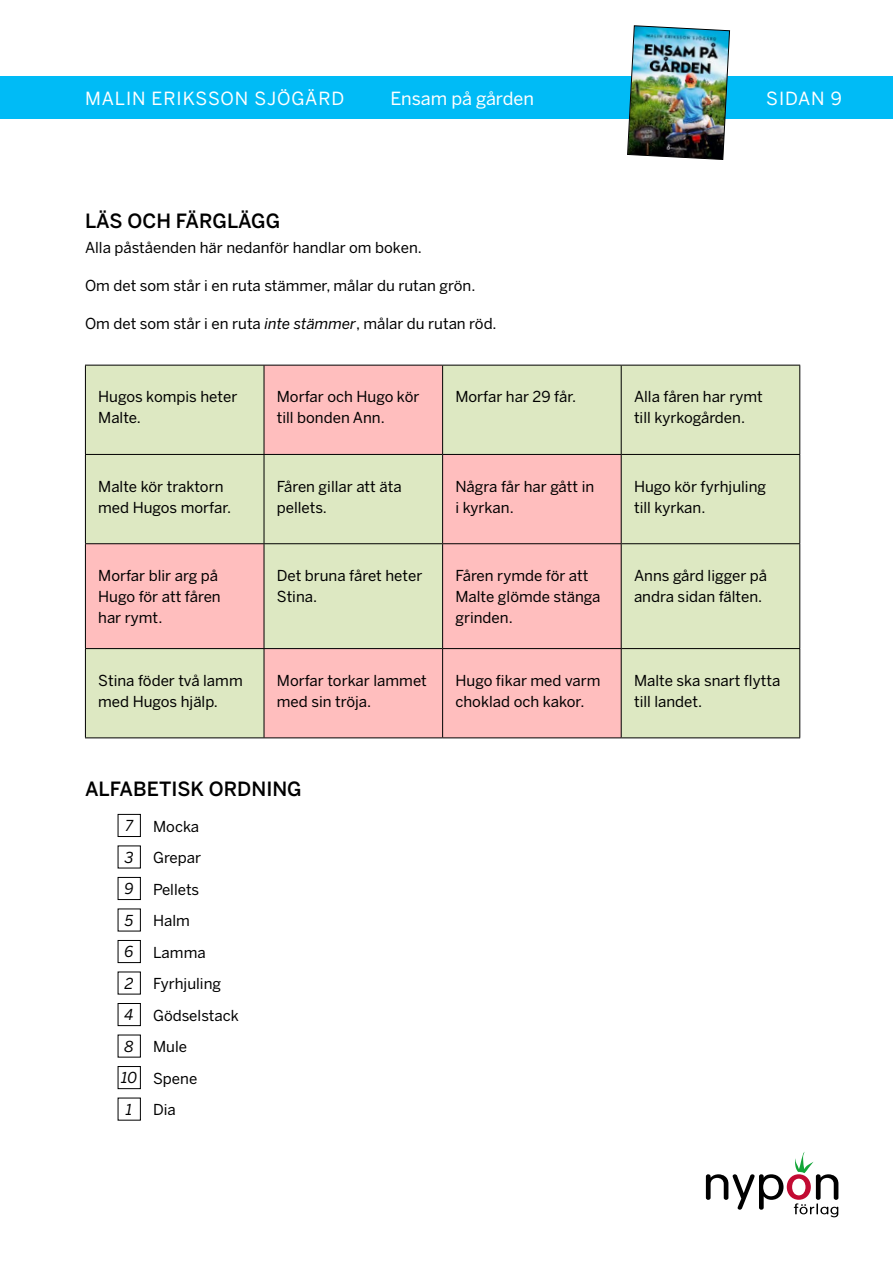
<style>
.page{position:relative;width:893px;height:1263px;background:#fff}
.page>*{position:absolute;margin:0;border:0;box-sizing:border-box;transform-origin:0 0}
.t1{font:500 19.5px "Benton Sans";color:#000}
.t2{font:18px "Benton Sans";letter-spacing:.045em;color:#fff}
.t3{font:18px "Benton Sans";letter-spacing:-.005em;color:#fff}
.t4{font:15px/21px "Benton Sans";color:#000}
.t5{font:italic 15px/31.5px "Benton Sans";color:#000}
.s1{font-style:italic}
</style>
<div class="page">
<svg style="left:706px;top:1152px;width:132px;height:65px"></svg>
<div style="left:0;top:77px;width:893px;height:42px;background:#00bbf6"></div>
<img style="left:627px;top:25px;width:103px;height:135px">
<svg style="left:86px;top:366px;width:713px;height:371px;background:#e4ddc0"></svg>
<div style="left:443px;top:455px;width:178px;height:282px;background:#ffbebe"></div>
<hr style="left:85px;top:365px;width:179px;height:1px;background:#000">
<hr style="left:85px;top:365px;width:1px;height:89px;background:#000">
<hr style="left:264px;top:365px;width:179px;height:1px;background:#000">
<hr style="left:264px;top:365px;width:1px;height:89px;background:#000">
<hr style="left:443px;top:365px;width:178px;height:1px;background:#000">
<hr style="left:442px;top:365px;width:1px;height:89px;background:#000">
<hr style="left:621px;top:365px;width:179px;height:1px;background:#000">
<hr style="left:621px;top:365px;width:1px;height:89px;background:#000">
<hr style="left:799px;top:365px;width:1px;height:89px;background:#000">
<hr style="left:85px;top:454px;width:179px;height:1px;background:#000">
<hr style="left:85px;top:455px;width:1px;height:88px;background:#000">
<hr style="left:264px;top:454px;width:179px;height:1px;background:#000">
<hr style="left:264px;top:455px;width:1px;height:88px;background:#000">
<hr style="left:443px;top:454px;width:178px;height:1px;background:#000">
<hr style="left:442px;top:455px;width:1px;height:88px;background:#000">
<hr style="left:621px;top:454px;width:179px;height:1px;background:#000">
<hr style="left:621px;top:455px;width:1px;height:88px;background:#000">
<hr style="left:799px;top:455px;width:1px;height:88px;background:#000">
<hr style="left:85px;top:543px;width:179px;height:1px;background:#000">
<hr style="left:85px;top:544px;width:1px;height:104px;background:#000">
<hr style="left:264px;top:543px;width:179px;height:1px;background:#000">
<hr style="left:264px;top:544px;width:1px;height:104px;background:#000">
<hr style="left:443px;top:543px;width:178px;height:1px;background:#000">
<hr style="left:442px;top:544px;width:1px;height:104px;background:#000">
<hr style="left:621px;top:543px;width:179px;height:1px;background:#000">
<hr style="left:621px;top:544px;width:1px;height:104px;background:#000">
<hr style="left:799px;top:544px;width:1px;height:104px;background:#000">
<hr style="left:85px;top:648px;width:179px;height:1px;background:#000">
<hr style="left:85px;top:649px;width:1px;height:88px;background:#000">
<hr style="left:264px;top:648px;width:179px;height:1px;background:#000">
<hr style="left:264px;top:649px;width:1px;height:88px;background:#000">
<hr style="left:443px;top:648px;width:178px;height:1px;background:#000">
<hr style="left:442px;top:649px;width:1px;height:88px;background:#000">
<hr style="left:621px;top:648px;width:179px;height:1px;background:#000">
<hr style="left:621px;top:649px;width:1px;height:88px;background:#000">
<hr style="left:799px;top:649px;width:1px;height:88px;background:#000">
<hr style="left:85px;top:737px;width:179px;height:1px;background:#000">
<hr style="left:264px;top:737px;width:179px;height:1px;background:#000">
<hr style="left:443px;top:737px;width:178px;height:1px;background:#000">
<hr style="left:621px;top:737px;width:179px;height:1px;background:#000">
<div style="left:118px;top:814px;width:23px;height:23px;border:1px solid #000"></div>
<div style="left:118px;top:1066px;width:23px;height:23px;border:1px solid #000"></div>
<div style="left:118px;top:940px;width:23px;height:23px;border:1px solid #000"></div>
<div style="left:118px;top:1003px;width:23px;height:23px;border:1px solid #000"></div>
<div style="left:118px;top:877px;width:23px;height:23px;border:1px solid #000"></div>
<p class="t2" style="left:85px;top:87px;width:261px">MALIN ERIKSSON SJÖGÄRD</p>
<p class="t3" style="left:390px;top:87px;width:145px">Ensam på gården</p>
<p class="t2" style="left:766px;top:87px;width:77px">SIDAN 9</p>
<h1 class="t1" style="left:85px;top:209px;width:197px">LÄS OCH FÄRGLÄGG</h1>
<p class="t4" style="left:85px;top:237px;width:338px">Alla påståenden här nedanför handlar om boken.</p>
<p class="t4" style="left:85px;top:275px;width:392px">Om det som står i en ruta stämmer, målar du rutan grön.</p>
<p class="t4" style="left:85px;top:313px;width:413px">Om det som står i en ruta <span class="s1">inte stämmer</span>, målar du rutan röd.</p>
<p class="t4" style="left:98px;top:387px;width:141px">Hugos kompis heter<br>Malte.</p>
<p class="t4" style="left:277px;top:387px;width:144px">Morfar och Hugo kör till bonden Ann.</p>
<p class="t4" style="left:455px;top:387px;width:122px">Morfar har 29 får.</p>
<p class="t4" style="left:634px;top:387px;width:130px">Alla fåren har rymt till kyrkogården.</p>
<p class="t4" style="left:98px;top:476px;width:135px">Malte kör traktorn med Hugos morfar.</p>
<p class="t4" style="left:277px;top:476px;width:126px">Fåren gillar att äta pellets.</p>
<p class="t4" style="left:455px;top:476px;width:140px">Några får har gått in i kyrkan.</p>
<p class="t4" style="left:634px;top:476px;width:134px">Hugo kör fyrhjuling till kyrkan.</p>
<p class="t4" style="left:98px;top:565px;width:124px">Morfar blir arg på<br>Hugo för att fåren har rymt.</p>
<p class="t4" style="left:277px;top:565px;width:147px">Det bruna fåret heter<br>Stina.</p>
<p class="t4" style="left:455px;top:565px;width:146px">Fåren rymde för att<br>Malte glömde stänga grinden.</p>
<p class="t4" style="left:634px;top:565px;width:134px">Anns gård ligger på andra sidan fälten.</p>
<p class="t4" style="left:98px;top:670px;width:146px">Stina föder två lamm med Hugos hjälp.</p>
<p class="t4" style="left:277px;top:670px;width:152px">Morfar torkar lammet med sin tröja.</p>
<p class="t4" style="left:455px;top:670px;width:147px">Hugo fikar med varm choklad och kakor.</p>
<p class="t4" style="left:634px;top:670px;width:148px">Malte ska snart flytta till landet.</p>
<h1 class="t1" style="left:85px;top:777px;width:218px">ALFABETISK ORDNING</h1>
<p class="t4" style="left:153px;top:810px;width:87px;line-height:31.5px">Mocka<br>Grepar<br>Pellets<br>Halm<br>Lamma<br>Fyrhjuling<br>Gödselstack<br>Mule<br>Spene<br>Dia</p>
<p class="t5" style="left:125px;top:810px;width:10px">7<br>3</p>
<p class="t5" style="left:125px;top:873px;width:11px">9</p>
<p class="t5" style="left:125px;top:905px;width:10px">5</p>
<p class="t5" style="left:125px;top:936px;width:11px">6</p>
<p class="t5" style="left:125px;top:968px;width:10px">2</p>
<p class="t5" style="left:125px;top:999px;width:11px">4</p>
<p class="t5" style="left:125px;top:1031px;width:11px">8</p>
<p class="t5" style="left:121px;top:1062px;width:18px">10</p>
<p class="t5" style="left:126px;top:1094px;width:8px">1</p>
</div>
